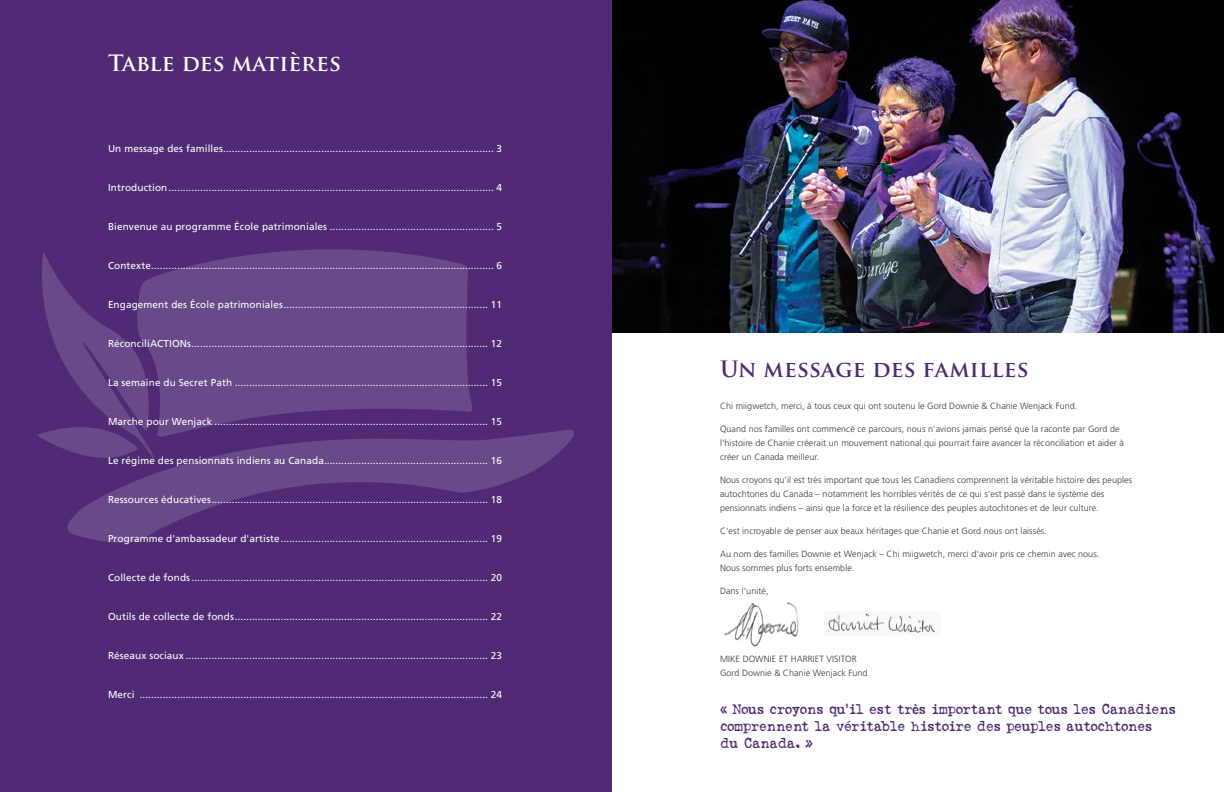
<style>
.page{position:relative;width:1224px;height:792px;background:#fff}
.page>*{position:absolute;margin:0;border:0;box-sizing:border-box;transform-origin:0 0}
.t1{font:700 22px "Trajan Pro";letter-spacing:.01em;color:#502a74}
.t2{font:700 22px "Trajan Pro";letter-spacing:.01em;color:#fff}
.t3{font:14px/16.8px "Love Letter TW";letter-spacing:-.035em;color:#502a74}
.t4{font:10px "Frutiger";letter-spacing:.01em;color:#fff}
.t5{font:300 9px/14px "Frutiger";letter-spacing:.005em;color:#3a3939}
.s1{font-family:"AA Typewriter"}
</style>
<div class="page">
<img style="left:612px;top:0;width:612px;height:333px">
<div style="left:0;top:0;width:612px;height:792px;background:#502a74"></div>
<svg style="left:67px;top:429px;width:507px;height:114px"></svg>
<svg style="left:38px;top:253px;width:119px;height:219px"></svg>
<svg style="left:135px;top:249px;width:340px;height:188px;fill:#6a4988"></svg>
<img style="left:724px;top:603px;width:75px;height:43px">
<img style="left:828px;top:613px;width:107px;height:21px">
<h1 class="t2" style="left:108px;top:49px;width:235px">Table des matières</h1>
<p class="t4" style="left:108px;top:142px;width:395px">Un message des familles.............................................................................................. 3</p>
<p class="t4" style="left:108px;top:181px;width:395px">Introduction................................................................................................................. 4</p>
<p class="t4" style="left:108px;top:220px;width:395px">Bienvenue au programme École patrimoniales ......................................................... 5</p>
<p class="t4" style="left:108px;top:259px;width:395px">Contexte....................................................................................................................... 6</p>
<p class="t4" style="left:108px;top:298px;width:396px">Engagement des École patrimoniales....................................................................... 11</p>
<p class="t4" style="left:108px;top:337px;width:396px">RéconciliACTIONs....................................................................................................... 12</p>
<p class="t4" style="left:108px;top:376px;width:396px">La semaine du Secret Path ........................................................................................ 15</p>
<p class="t4" style="left:108px;top:415px;width:396px">Marche pour Wenjack ............................................................................................... 15</p>
<p class="t4" style="left:108px;top:454px;width:396px">Le régime des pensionnats indiens au Canada......................................................... 16</p>
<p class="t4" style="left:108px;top:493px;width:396px">Ressources éducatives................................................................................................ 18</p>
<p class="t4" style="left:108px;top:532px;width:396px">Programme d'ambassadeur d'artiste........................................................................ 19</p>
<p class="t4" style="left:108px;top:571px;width:396px">Collecte de fonds....................................................................................................... 20</p>
<p class="t4" style="left:108px;top:610px;width:396px">Outils de collecte de fonds........................................................................................ 22</p>
<p class="t4" style="left:108px;top:649px;width:396px">Réseaux sociaux ......................................................................................................... 23</p>
<p class="t4" style="left:108px;top:688px;width:396px">Merci ......................................................................................................................... 24</p>
<h1 class="t1" style="left:720px;top:355px;width:310px">Un message des familles</h1>
<p class="t5" style="left:720px;top:398px;width:359px">Chi miigwetch, merci, à tous ceux qui ont soutenu le Gord Downie &amp; Chanie Wenjack Fund.</p>
<p class="t5" style="left:720px;top:421px;width:405px">Quand nos familles ont commencé ce parcours, nous n'avions jamais pensé que la raconte par Gord de l'histoire de Chanie créerait un mouvement national qui pourrait faire avancer la réconciliation et aider à créer un Canada meilleur.</p>
<p class="t5" style="left:720px;top:472px;width:414px">Nous croyons qu'il est très important que tous les Canadiens comprennent la véritable histoire des peuples autochtones du Canada – notamment les horribles vérités de ce qui s'est passé dans le système des pensionnats indiens – ainsi que la force et la résilience des peuples autochtones et de leur culture.</p>
<p class="t5" style="left:720px;top:523px;width:328px">C'est incroyable de penser aux beaux héritages que Chanie et Gord nous ont laissés.</p>
<p class="t5" style="left:720px;top:546px;width:381px">Au nom des familles Downie et Wenjack – Chi miigwetch, merci d'avoir pris ce chemin avec nous.<br>Nous sommes plus forts ensemble.</p>
<p class="t5" style="left:720px;top:583px;width:50px">Dans l’unité,</p>
<p class="t5" style="left:720px;top:651px;width:149px">MIKE DOWNIE ET HARRIET VISITOR<br>Gord Downie &amp; Chanie Wenjack Fund</p>
<h2 class="t3" style="left:720px;top:701px;width:458px"><span class="s1">«</span> Nous croyons qu'il est tr<span class="s1">è</span>s important que tous les Canadiens comprennent la véritable histoire des peuples autochtones<br>du Canada. <span class="s1">»</span></h2>
</div>
